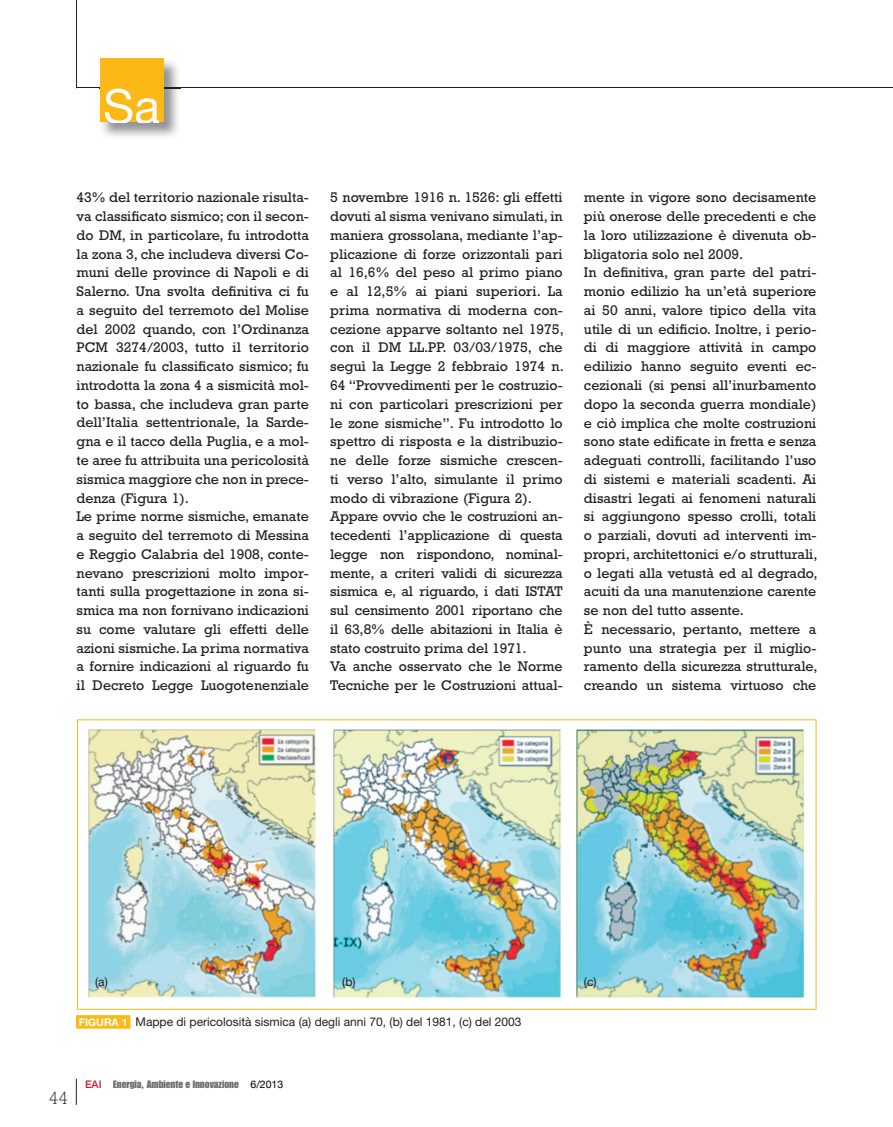
<style>
.page{position:relative;width:893px;height:1127px;background:#fff}
.page>*{position:absolute;margin:0;border:0;box-sizing:border-box;transform-origin:0 0}
.t1{font:300 18px "Rockwell";color:#231f20}
.t2{font:14.25px/18.8px "Rockwell";color:#231f20}
.t3{font:12px "Helvetica Neue";color:#231f20}
.t4{font:10.5px "Impact";color:#6c6d70}
.s1{font-weight:700;font-size:10.5px;color:#fff}
.s2{font-family:"Helvetica Neue";font-weight:500;color:#d7162e}
.s3{font-family:"Helvetica Neue";color:#000002}
</style>
<div class="page">
<hr style="left:76px;top:0;width:1px;height:88px;background:#231f20">
<hr style="left:77px;top:88px;width:816px;height:1px;background:#231f20">
<svg style="left:76px;top:1079px;width:1px;height:26px"></svg>
<img style="left:102px;top:61px;width:79px;height:76px">
<img style="left:164px;top:88px;width:17px;height:1px">
<div style="left:100px;top:58px;width:64px;height:64px;background:#fcb814"></div>
<svg style="left:105px;top:89px;width:54px;height:33px"></svg>
<div style="left:76px;top:1015px;width:54px;height:13px;background:#fcb814"></div>
<img style="left:88px;top:729px;width:228px;height:269px">
<img style="left:333px;top:729px;width:228px;height:269px">
<img style="left:576px;top:729px;width:229px;height:269px">
<p class="t2" style="left:77px;top:190px;width:234px">43% del territorio nazionale risulta&shy;va classificato sismico; con il secon&shy;do DM, in particolare, fu introdotta la zona 3, che includeva diversi Co&shy;muni delle province di Napoli e di Salerno. Una svolta definitiva ci fu a seguito del terremoto del Molise del 2002 quando, con l’Ordinanza PCM 3274/2003, tutto il territorio nazionale fu classificato sismico; fu introdotta la zona 4 a sismicità mol&shy;to bassa, che includeva gran parte dell’Italia settentrionale, la Sarde&shy;gna e il tacco della Puglia, e a mol&shy;te aree fu attribuita una pericolosità sismica maggiore che non in prece&shy;denza (Figura 1).<br>Le prime norme sismiche, emanate a seguito del terremoto di Messina e Reggio Calabria del 1908, conte&shy;nevano prescrizioni molto impor&shy;tanti sulla progettazione in zona si&shy;smica ma non fornivano indicazioni su come valutare gli effetti delle azioni sismiche. La prima normativa a fornire indicazioni al riguardo fu il Decreto Legge Luogotenenziale</p>
<p class="t2" style="left:330px;top:190px;width:235px">5 novembre 1916 n. 1526: gli effetti dovuti al sisma venivano simulati, in maniera grossolana, mediante l’ap&shy;plicazione di forze orizzontali pari al 16,6% del peso al primo piano e al 12,5% ai piani superiori. La prima normativa di moderna con&shy;cezione apparve soltanto nel 1975, con il DM LL.PP. 03/03/1975, che seguì la Legge 2 febbraio 1974 n.<br>64 “Provvedimenti per le costruzio&shy;ni con particolari prescrizioni per le zone sismiche”. Fu introdotto lo spettro di risposta e la distribuzio&shy;ne delle forze sismiche crescen&shy;ti verso l’alto, simulante il primo modo di vibrazione (Figura 2).<br>Appare ovvio che le costruzioni an&shy;tecedenti l’applicazione di questa legge non rispondono, nominal&shy;mente, a criteri validi di sicurezza sismica e, al riguardo, i dati ISTAT sul censimento 2001 riportano che il 63,8% delle abitazioni in Italia è stato costruito prima del 1971.<br>Va anche osservato che le Norme Tecniche per le Costruzioni attual-</p>
<p class="t2" style="left:584px;top:190px;width:235px">mente in vigore sono decisamente più onerose delle precedenti e che la loro utilizzazione è divenuta ob&shy;bligatoria solo nel 2009.<br>In definitiva, gran parte del patri&shy;monio edilizio ha un’età superiore ai 50 anni, valore tipico della vita utile di un edificio. Inoltre, i perio&shy;di di maggiore attività in campo edilizio hanno seguito eventi ec&shy;cezionali (si pensi all’inurbamento dopo la seconda guerra mondiale) e ciò implica che molte costruzioni sono state edificate in fretta e senza adeguati controlli, facilitando l’uso di sistemi e materiali scadenti. Ai disastri legati ai fenomeni naturali si aggiungono spesso crolli, totali o parziali, dovuti ad interventi im&shy;propri, architettonici e/o strutturali, o legati alla vetustà ed al degrado, acuiti da una manutenzione carente se non del tutto assente.<br>È necessario, pertanto, mettere a punto una strategia per il miglio&shy;ramento della sicurezza strutturale, creando un sistema virtuoso che</p>
<p class="t3" style="left:95px;top:977px;width:14px">(a)</p>
<p class="t3" style="left:342px;top:977px;width:15px">(b)</p>
<p class="t3" style="left:584px;top:977px;width:14px">(c)</p>
<p class="t3" style="left:79px;top:1017px;width:444px"><span class="s1">FIGURA 1</span> Mappe di pericolosità sismica (a) degli anni 70, (b) del 1981, (c) del 2003</p>
<p class="t1" style="left:49px;top:1091px;width:21px">44</p>
<p class="t4" style="left:85px;top:1080px;width:200px"><span class="s2">EAI</span> Energia, Ambiente e Innovazione <span class="s3">6/2013</span></p>
</div>
